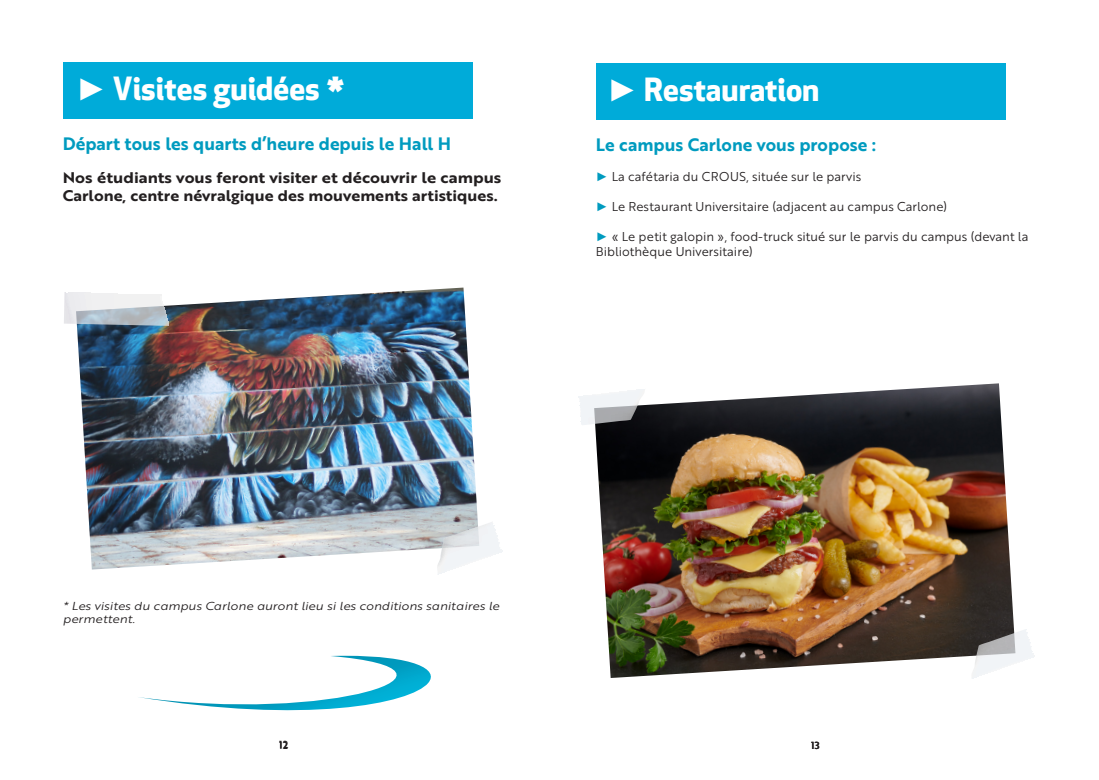
<style>
.page{position:relative;width:1099px;height:780px;background:#fff}
.page>*{position:absolute;margin:0;border:0;box-sizing:border-box;transform-origin:0 0}
.t1{font:700 31.25px "Apex New";color:#fff}
.t2{font:17.5px "Brother 1816 Bold";color:#009bbf}
.t3{font:15px/18px "Brother 1816 Bold";color:#231f20;scale:1.11 1}
.t4{font:12.5px/15px "Brother 1816 Book";color:#231f20}
.t5{font:11.25px/13.5px "Brother 1816 Book Italic";color:#231f20;scale:1.13 1}
.t6{font:10px "Brother 1816 Medium";color:#231f20}
.s1{font-family:"Arial"}
.s2{font-family:"Arial";font-weight:700;color:#009bbf}
</style>
<div class="page">
<img style="left:595px;top:383px;width:419px;height:295px">
<div style="left:596px;top:63px;width:409px;height:56px;background:#00abd9"></div>
<svg style="left:971px;top:627px;width:64px;height:52px"></svg>
<svg style="left:578px;top:388px;width:68px;height:38px"></svg>
<img style="left:77px;top:287px;width:401px;height:282px">
<div style="left:63px;top:62px;width:409px;height:57px;background:#00abd9"></div>
<svg style="left:64px;top:292px;width:106px;height:34px"></svg>
<svg style="left:437px;top:521px;width:66px;height:53px"></svg>
<svg style="left:138px;top:655px;width:293px;height:56px"></svg>
<p class="t1" style="left:76px;top:66px;width:270px"><span class="s1">►</span> Visites guidées *</p>
<p class="t2" style="left:63px;top:131px;width:390px">Départ tous les quarts d’heure depuis le Hall H</p>
<p class="t3" style="left:63px;top:168px;width:397px">Nos étudiants vous feront visiter et découvrir le campus<br>Carlone, centre névralgique des mouvements artistiques.</p>
<p class="t1" style="left:607px;top:66px;width:214px"><span class="s1">►</span> Restauration</p>
<p class="t2" style="left:596px;top:131px;width:282px">Le campus Carlone vous propose :</p>
<p class="t4" style="left:596px;top:169px;width:267px"><span class="s2">►</span> La cafétaria du CROUS, située sur le parvis</p>
<p class="t4" style="left:596px;top:199px;width:353px"><span class="s2">►</span> Le Restaurant Universitaire (adjacent au campus Carlone)</p>
<p class="t4" style="left:596px;top:229px;width:434px"><span class="s2">►</span> « Le petit galopin », food-truck situé sur le parvis du campus (devant la<br>Bibliothèque Universitaire)</p>
<p class="t5" style="left:63px;top:598px;width:388px">* Les visites du campus Carlone auront lieu si les conditions sanitaires le permettent.</p>
<p class="t6" style="left:279px;top:738px;width:11px">12</p>
<p class="t6" style="left:811px;top:738px;width:10px">13</p>
</div>
